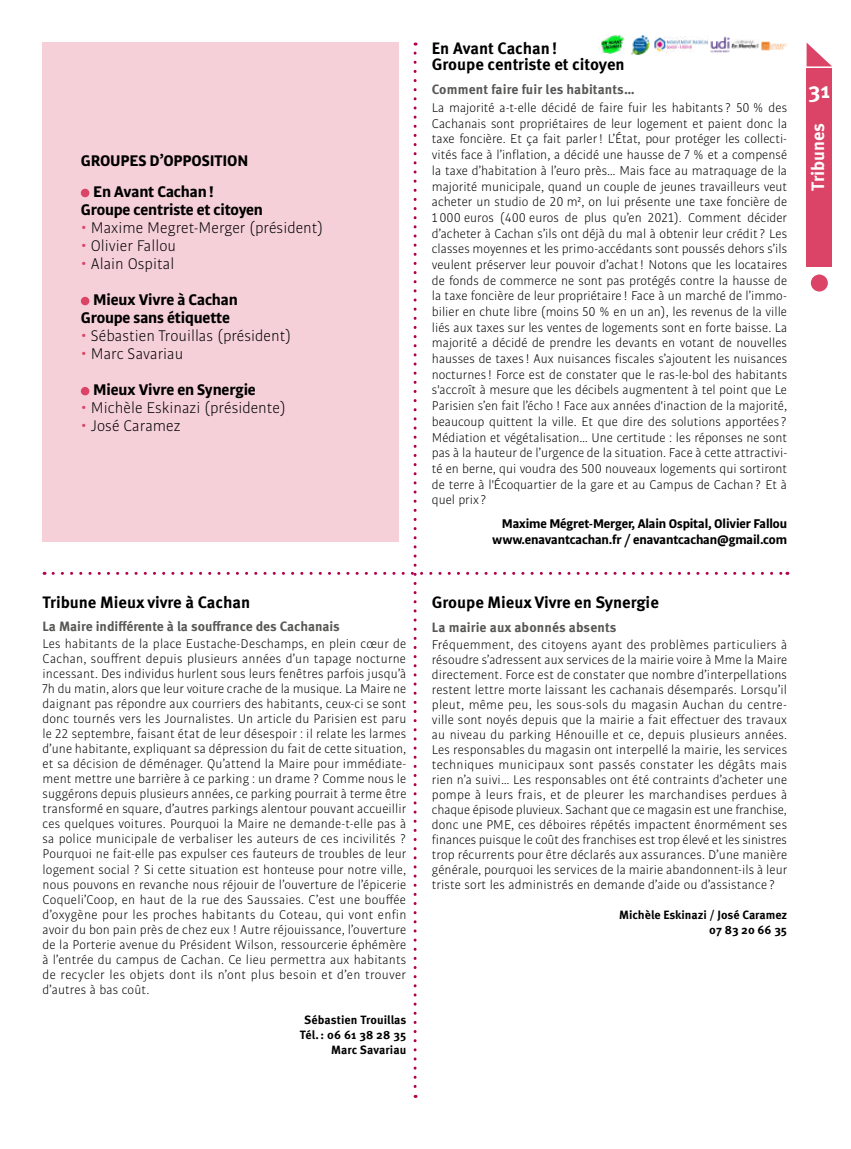
<style>
.page{position:relative;width:851px;height:1149px;background:#fff}
.page>*{position:absolute;margin:0;border:0;box-sizing:border-box;transform-origin:0 0}
.t1{font:700 22.5px "Meta Pro";color:#fff}
.t2{font:700 18px "Meta Pro";letter-spacing:-.005em;color:#fff}
.t3{font:700 16.5px/36px "Bulo";letter-spacing:-.01em;color:#000}
.t4{font:300 16.5px "Bulo";color:#000}
.t5{font:700 16.5px/15.8px "Meta Pro";letter-spacing:-.005em;color:#000}
.t6{font:300 13.5px/15px "Bulo";letter-spacing:.01em;color:#000;text-align:justify}
.t7{font:700 13.5px "Meta Pro";color:#575756}
.t8{font:700 13.5px/15.6px "Bulo";letter-spacing:-.01em;color:#000;text-align:right}
.t9{font:700 12px/15px "Meta Pro";color:#000;text-align:right}
.s1{color:#db4367}
.s2{font-weight:300;color:#db4367}
.s3{font-weight:300}
</style>
<div class="page">
<svg style="left:806px;top:43px;width:26px;height:23px"></svg>
<div style="left:806px;top:68px;width:26px;height:199px;background:#db4367"></div>
<div style="left:810px;top:274px;width:17px;height:17px;background:#db4367;border-radius:50%"></div>
<div style="left:43px;top:43px;width:356px;height:499px;background:#f6d0d9"></div>
<div style="left:81px;top:189px;width:8px;height:8px;background:#db4367;border-radius:50%"></div>
<div style="left:81px;top:297px;width:8px;height:8px;background:#db4367;border-radius:50%"></div>
<div style="left:81px;top:387px;width:8px;height:8px;background:#db4367;border-radius:50%"></div>
<img style="left:598px;top:35px;width:27px;height:18px">
<img style="left:631px;top:35px;width:18px;height:20px">
<img style="left:654px;top:36px;width:54px;height:17px">
<img style="left:710px;top:36px;width:20px;height:17px">
<img style="left:731px;top:40px;width:28px;height:9px">
<img style="left:761px;top:41px;width:26px;height:10px">
<p class="t3" style="left:93px;top:145px;width:156px;line-height:30.8px;text-indent:-12px">GROUPES D’OPPOSITION<br>En Avant Cachan!</p>
<p class="t3" style="left:81px;top:191px;width:184px">Groupe centriste et citoyen</p>
<p class="t4" style="left:81px;top:218px;width:244px"><span class="s1">•</span> Maxime Megret-Merger (président)</p>
<p class="t4" style="left:81px;top:236px;width:97px"><span class="s1">•</span> Olivier Fallou</p>
<p class="t3" style="left:93px;top:245px;width:146px;text-indent:-12px"><span class="s2">•</span> <span class="s3">Alain Ospital<br></span>Mieux Vivre à Cachan</p>
<p class="t3" style="left:81px;top:299px;width:150px">Groupe sans étiquette</p>
<p class="t4" style="left:81px;top:326px;width:212px"><span class="s1">•</span> Sébastien Trouillas (président)</p>
<p class="t3" style="left:93px;top:335px;width:164px;text-indent:-12px"><span class="s2">•</span> <span class="s3">Marc Savariau<br></span>Mieux Vivre en Synergie</p>
<p class="t4" style="left:81px;top:398px;width:206px"><span class="s1">•</span> Michèle Eskinazi (présidente)</p>
<p class="t4" style="left:81px;top:416px;width:101px"><span class="s1">•</span> José Caramez</p>
<p class="t5" style="left:43px;top:592px;width:209px">Tribune Mieux vivre à Cachan</p>
<p class="t7" style="left:43px;top:615px;width:299px">La Maire indifférente à la souffrance des Cachanais</p>
<p class="t6" style="left:43px;top:636px;width:365px">Les habitants de la place Eustache-Deschamps, en plein cœur de Cachan, souffrent depuis plusieurs années d’un tapage nocturne incessant. Des individus hurlent sous leurs fenêtres parfois jusqu’à 7h du matin, alors que leur voiture crache de la musique. La Maire ne daignant pas répondre aux courriers des habitants, ceux-ci se sont donc tournés vers les Journalistes. Un article du Parisien est paru le 22 septembre, faisant état de leur désespoir : il relate les larmes d’une habitante, expliquant sa dépression du fait de cette situation, et sa décision de déménager. Qu’attend la Maire pour immédiate&shy;ment mettre une barrière à ce parking : un drame ? Comme nous le suggérons depuis plusieurs années, ce parking pourrait à terme être transformé en square, d’autres parkings alentour pouvant accueillir ces quelques voitures. Pourquoi la Maire ne demande-t-elle pas à sa police municipale de verbaliser les auteurs de ces incivilités ?<br>Pourquoi ne fait-elle pas expulser ces fauteurs de troubles de leur logement social ? Si cette situation est honteuse pour notre ville, nous pouvons en revanche nous réjouir de l’ouverture de l’épicerie Coqueli’Coop, en haut de la rue des Saussaies. C’est une bouffée d’oxygène pour les proches habitants du Coteau, qui vont enfin avoir du bon pain près de chez eux ! Autre réjouissance, l’ouverture de la Porterie avenue du Président Wilson, ressourcerie éphémère à l’entrée du campus de Cachan. Ce lieu permettra aux habitants de recycler les objets dont ils n’ont plus besoin et d’en trouver d’autres à bas coût.</p>
<p class="t9" style="left:300px;top:1010px;width:108px">Sébastien Trouillas<br>Tél.: 06 61 38 28 35<br>Marc Savariau</p>
<p class="t5" style="left:432px;top:40px;width:194px">En Avant Cachan!<br>Groupe centriste et citoyen</p>
<p class="t7" style="left:432px;top:79px;width:204px">Comment faire fuir les habitants…</p>
<p class="t6" style="left:432px;top:100px;width:357px;line-height:15.6px">La majorité a-t-elle décidé de faire fuir les habitants ? 50 % des Cachanais sont propriétaires de leur logement et paient donc la taxe foncière. Et ça fait parler! L’État, pour protéger les collecti&shy;vités face à l’inflation, a décidé une hausse de 7 % et a compensé la taxe d’habitation à l’euro près… Mais face au matraquage de la majorité municipale, quand un couple de jeunes travailleurs veut acheter un studio de 20 m², on lui présente une taxe foncière de 1000 euros (400 euros de plus qu’en 2021). Comment décider d’acheter à Cachan s’ils ont déjà du mal à obtenir leur crédit ? Les classes moyennes et les primo-accédants sont poussés dehors s’ils veulent préserver leur pouvoir d’achat! Notons que les locataires de fonds de commerce ne sont pas protégés contre la hausse de la taxe foncière de leur propriétaire ! Face à un marché de l’immo&shy;bilier en chute libre (moins 50 % en un an), les revenus de la ville liés aux taxes sur les ventes de logements sont en forte baisse. La majorité a décidé de prendre les devants en votant de nouvelles hausses de taxes ! Aux nuisances fiscales s’ajoutent les nuisances nocturnes ! Force est de constater que le ras-le-bol des habitants s'accroît à mesure que les décibels augmentent à tel point que Le Parisien s’en fait l’écho ! Face aux années d'inaction de la majorité, beaucoup quittent la ville. Et que dire des solutions apportées ?<br>Médiation et végétalisation… Une certitude : les réponses ne sont pas à la hauteur de l’urgence de la situation. Face à cette attractivi&shy;té en berne, qui voudra des 500 nouveaux logements qui sortiront de terre à l'Écoquartier de la gare et au Campus de Cachan? Et à quel prix ?</p>
<p class="t8" style="left:492px;top:515px;width:296px">Maxime Mégret-Merger, Alain Ospital, Olivier Fallou www.enavantcachan.fr / enavantcachan@gmail.com</p>
<p class="t5" style="left:432px;top:592px;width:228px">Groupe Mieux Vivre en Synergie</p>
<p class="t7" style="left:432px;top:616px;width:186px">La mairie aux abonnés absents</p>
<p class="t6" style="left:432px;top:636px;width:357px">Fréquemment, des citoyens ayant des problèmes particuliers à résoudre s’adressent aux services de la mairie voire à Mme la Maire directement. Force est de constater que nombre d’interpellations restent lettre morte laissant les cachanais désemparés. Lorsqu’il pleut, même peu, les sous-sols du magasin Auchan du centre&shy;ville sont noyés depuis que la mairie a fait effectuer des travaux au niveau du parking Hénouille et ce, depuis plusieurs années.<br>Les responsables du magasin ont interpellé la mairie, les services techniques municipaux sont passés constater les dégâts mais rien n’a suivi… Les responsables ont été contraints d’acheter une pompe à leurs frais, et de pleurer les marchandises perdues à chaque épisode pluvieux. Sachant que ce magasin est une franchise, donc une PME, ces déboires répétés impactent énormément ses finances puisque le coût des franchises est trop élevé et les sinistres trop récurrents pour être déclarés aux assurances. D’une manière générale, pourquoi les services de la mairie abandonnent-ils à leur triste sort les administrés en demande d’aide ou d’assistance ?</p>
<p class="t9" style="left:619px;top:906px;width:170px">Michèle Eskinazi / José Caramez<br>07 83 20 66 35</p>
<h1 class="t1" style="left:808px;top:72px;width:24px">31</h1>
<h2 class="t2" style="left:803px;top:191px;width:69px;rotate:-90deg">Tribunes</h2>
</div>
